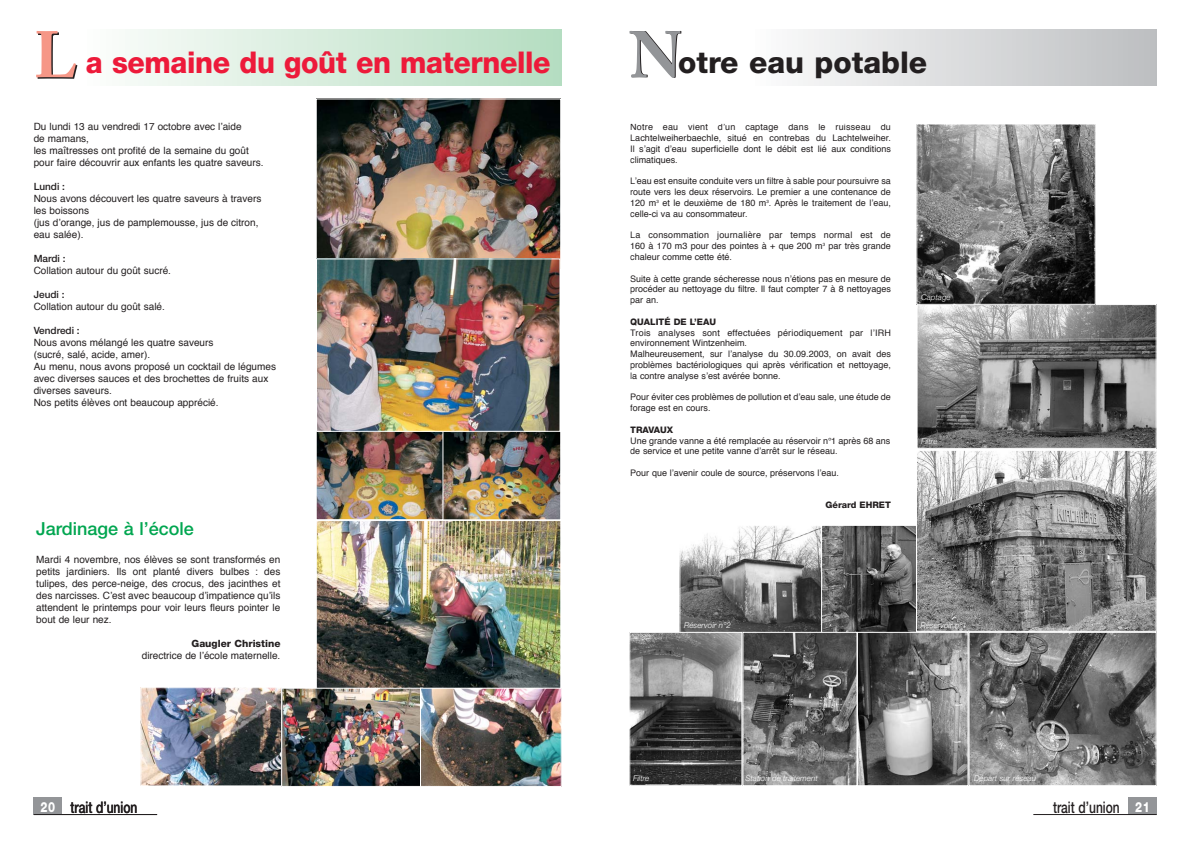
<style>
.page{position:relative;width:1191px;height:842px;background:#fff}
.page>*{position:absolute;margin:0;border:0;box-sizing:border-box;transform-origin:0 0}
.t1{font:800 30px "Helvetica Neue";letter-spacing:-.015em;color:#ed1a3a;scale:.95 1}
.t2{font:800 30px "Helvetica Neue";color:#231f20}
.t3{font:500 18px "Helvetica Neue";color:#00a650}
.t4{font:500 16px "Helvetica Neue";color:#231f20;scale:.75 1}
.t5{font:10px/12px "Helvetica";color:#231f20}
.t6{font:500 10px "Helvetica Neue";color:#231f20}
.t7{font:800 10px "Helvetica Neue";color:#231f20}
.t8{font:9px/10.8px "Helvetica";color:#231f20;text-align:justify}
.t9{font:800 9px "Helvetica Neue";color:#231f20}
.t10{font:italic 300 8px "Helvetica Neue";color:#fff}
.s1{font-family:"Adobe Caslon";font-weight:700;font-size:65px;color:#f69787}
.s2{font-weight:800;font-size:14px;color:#fff}
.s3{font-family:"Adobe Caslon";font-weight:700;font-size:65px;color:#939598}
</style>
<div class="page">
<img style="left:822px;top:527px;width:94px;height:105px">
<img style="left:681px;top:527px;width:139px;height:105px">
<div style="left:679px;top:525px;width:143px;height:109px;border:1px solid #fff"></div>
<img style="left:744px;top:634px;width:111px;height:150px">
<div style="left:742px;top:632px;width:115px;height:154px;border:1px solid #fff"></div>
<div style="left:1128px;top:797px;width:28px;height:17px;background:#939598"></div>
<hr style="left:1033px;top:814px;width:123px;height:1px;background:#231f20">
<div style="left:752px;top:29px;width:404px;height:57px;background:linear-gradient(to right,#fcfcfc,#bdbfc1)"></div>
<img style="left:918px;top:306px;width:236px;height:141px">
<div style="left:916px;top:304px;width:240px;height:145px;border:1px solid #fff"></div>
<svg style="left:631px;top:634px;width:109px;height:150px;background:#5e5e5e"></svg>
<div style="left:629px;top:632px;width:113px;height:154px;border:1px solid #fff"></div>
<img style="left:918px;top:452px;width:236px;height:178px">
<div style="left:916px;top:450px;width:240px;height:182px;border:1px solid #fff"></div>
<svg style="left:859px;top:634px;width:107px;height:150px;background:#777"></svg>
<div style="left:857px;top:632px;width:111px;height:154px;border:1px solid #fff"></div>
<svg style="left:970px;top:634px;width:184px;height:150px;background:#6e6e6e"></svg>
<div style="left:968px;top:632px;width:188px;height:154px;border:1px solid #fff"></div>
<div style="left:34px;top:797px;width:28px;height:17px;background:#939598"></div>
<hr style="left:34px;top:814px;width:123px;height:1px;background:#231f20">
<div style="left:84px;top:29px;width:477px;height:57px;background:linear-gradient(to right,#fcfdfb,#b4ddc0)"></div>
<img style="left:318px;top:100px;width:241px;height:158px">
<div style="left:316px;top:98px;width:245px;height:172px;border:1px solid #fff"></div>
<img style="left:443px;top:433px;width:116px;height:85px">
<div style="left:433px;top:431px;width:128px;height:89px;border:1px solid #fff"></div>
<img style="left:318px;top:433px;width:123px;height:85px">
<div style="left:316px;top:431px;width:127px;height:89px;border:1px solid #fff"></div>
<img style="left:318px;top:260px;width:240px;height:170px">
<div style="left:316px;top:258px;width:244px;height:174px;border:1px solid #fff"></div>
<img style="left:142px;top:689px;width:138px;height:95px">
<div style="left:140px;top:687px;width:142px;height:99px;border:1px solid #fff"></div>
<img style="left:318px;top:522px;width:241px;height:165px">
<div style="left:316px;top:520px;width:245px;height:169px;border:1px solid #fff"></div>
<img style="left:283px;top:690px;width:137px;height:95px">
<div style="left:281px;top:688px;width:142px;height:99px;border:1px solid #fff"></div>
<img style="left:422px;top:690px;width:138px;height:95px">
<div style="left:420px;top:688px;width:142px;height:99px;border:1px solid #fff"></div>
<img style="left:918px;top:125px;width:175px;height:178px">
<div style="left:916px;top:123px;width:179px;height:182px;border:1px solid #fff"></div>
<h1 class="t1" style="left:34px;top:52px;width:545px"><span class="s1">L</span> a semaine du goût en maternelle</h1>
<p class="t5" style="left:34px;top:122px;width:231px">Du lundi 13 au vendredi 17 octobre avec l’aide<br>de mamans,<br>les maîtresses ont profité de la semaine du goût pour faire découvrir aux enfants les quatre saveurs.</p>
<p class="t6" style="left:34px;top:183px;width:33px">Lundi :</p>
<p class="t5" style="left:34px;top:194px;width:229px">Nous avons découvert les quatre saveurs à travers les boissons<br>(jus d’orange, jus de pamplemousse, jus de citron, eau salée).</p>
<p class="t6" style="left:34px;top:255px;width:33px">Mardi :</p>
<p class="t5" style="left:34px;top:266px;width:139px">Collation autour du goût sucré.</p>
<p class="t6" style="left:34px;top:291px;width:32px">Jeudi :</p>
<p class="t5" style="left:34px;top:302px;width:133px">Collation autour du goût salé.</p>
<p class="t6" style="left:34px;top:327px;width:47px">Vendredi :</p>
<p class="t5" style="left:34px;top:338px;width:244px">Nous avons mélangé les quatre saveurs<br>(sucré, salé, acide, amer).<br>Au menu, nous avons proposé un cocktail de légumes avec diverses sauces et des brochettes de fruits aux diverses saveurs.<br>Nos petits élèves ont beaucoup apprécié.</p>
<h2 class="t3" style="left:36px;top:522px;width:159px">Jardinage à l’école</h2>
<p class="t5" style="left:36px;top:555px;width:246px;text-align:justify">Mardi 4 novembre, nos élèves se sont transformés en petits jardiniers. Ils ont planté divers bulbes : des tulipes, des perce-neige, des crocus, des jacinthes et des narcisses. C’est avec beaucoup d’impatience qu’ils attendent le printemps pour voir leurs fleurs pointer le bout de leur nez.</p>
<p class="t7" style="left:192px;top:640px;width:90px">Gaugler Christine</p>
<p class="t5" style="left:142px;top:651px;width:140px">directrice de l’école maternelle.</p>
<h3 class="t4" style="left:41px;top:801px;width:131px"><span class="s2">1220</span> trait d’union</h3>
<h1 class="t2" style="left:629px;top:52px;width:299px"><span class="s3">N</span>otre eau potable</h1>
<p class="t8" style="left:630px;top:123px;width:262px">Notre eau vient d’un captage dans le ruisseau du Lachtelweiherbaechle, situé en contrebas du Lachtelweiher.<br>Il s’agit d’eau superficielle dont le débit est lié aux conditions climatiques.</p>
<p class="t8" style="left:630px;top:177px;width:262px">L’eau est ensuite conduite vers un filtre à sable pour poursuivre sa route vers les deux réservoirs. Le premier a une contenance de 120 m<sup>3</sup> et le deuxième de 180 m<sup>3</sup>. Après le traitement de l’eau, celle-ci va au consommateur.</p>
<p class="t8" style="left:630px;top:231px;width:262px">La consommation journalière par temps normal est de 160 à 170 m3 pour des pointes à + que 200 m<sup>3</sup> par très grande chaleur comme cette été.</p>
<p class="t8" style="left:630px;top:274px;width:262px">Suite à cette grande sécheresse nous n’étions pas en mesure de procéder au nettoyage du filtre. Il faut compter 7 à 8 nettoyages par an.</p>
<p class="t9" style="left:630px;top:318px;width:87px">QUALITÉ DE L’EAU</p>
<p class="t8" style="left:630px;top:328px;width:262px;text-align:left">Trois analyses sont effectuées périodiquement par l’IRH environnement Wintzenheim.<br>Malheureusement, sur l’analyse du 30.09.2003, on avait des problèmes bactériologiques qui après vérification et nettoyage, la contre analyse s’est avérée bonne.</p>
<p class="t8" style="left:630px;top:393px;width:262px">Pour éviter ces problèmes de pollution et d’eau sale, une étude de forage est en cours.</p>
<p class="t9" style="left:630px;top:426px;width:44px">TRAVAUX</p>
<p class="t8" style="left:630px;top:436px;width:261px">Une grande vanne a été remplacée au réservoir n°1 après 68 ans de service et une petite vanne d’arrêt sur le réseau.</p>
<p class="t8" style="left:630px;top:468px;width:210px">Pour que l’avenir coule de source, préservons l’eau.</p>
<p class="t9" style="left:825px;top:502px;width:67px">Gérard EHRET</p>
<p class="t10" style="left:921px;top:294px;width:31px">Captage</p>
<p class="t10" style="left:921px;top:438px;width:18px">Filtre</p>
<p class="t10" style="left:684px;top:623px;width:48px">Réservoir n°2</p>
<p class="t10" style="left:920px;top:622px;width:48px">Réservoir n°1</p>
<p class="t10" style="left:633px;top:775px;width:18px">Filtre</p>
<p class="t10" style="left:745px;top:775px;width:74px">Station de traitement</p>
<p class="t10" style="left:974px;top:775px;width:63px">Départ sur réseau</p>
<h3 class="t4" style="left:1053px;top:801px;width:131px">trait d’union <span class="s2">21</span></h3>
</div>
